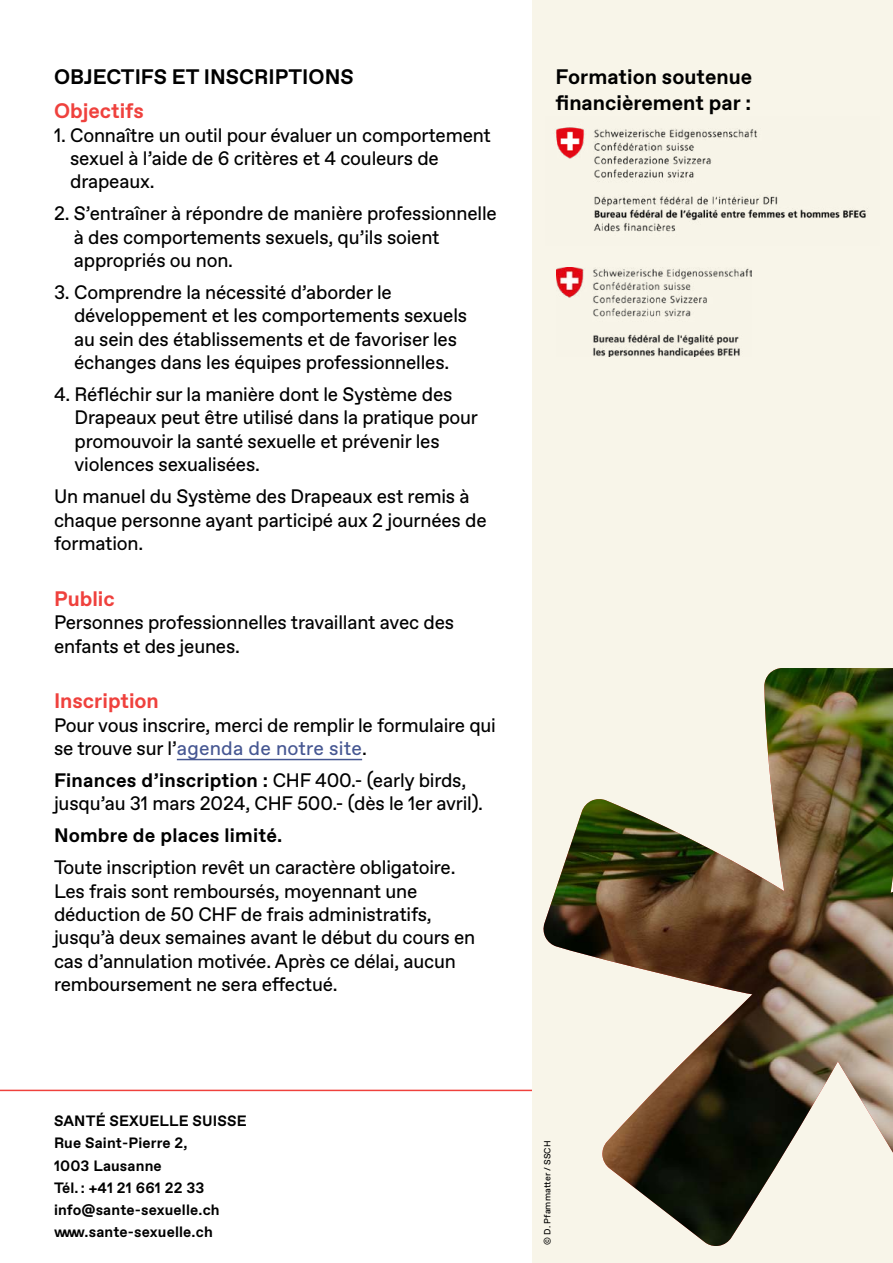
<style>
.page{position:relative;width:893px;height:1263px;background:#fff}
.page>*{position:absolute;margin:0;border:0;box-sizing:border-box;transform-origin:0 0}
.t1{font:700 21px/25.2px "ABC Favorit";color:#000}
.t2{font:700 21px "ABC Favorit";color:#ef413d}
.t3{font:19.5px/23.4px "ABC Favorit";letter-spacing:-.01em;color:#000}
.t4{font:700 19.5px "ABC Favorit";letter-spacing:.01em;color:#000}
.t5{font:700 15px/22.2px "ABC Favorit";letter-spacing:.01em;color:#000}
.t6{font:9px "ABC Favorit";letter-spacing:.01em;color:#000}
.s1{color:#465792}
.s2{font-weight:700}
</style>
<div class="page">
<hr style="left:0;top:1090px;width:556px;height:1px;background:#ef413d">
<div style="left:532px;top:0;width:361px;height:1263px;background:#f8f5e9"></div>
<hr style="left:177px;top:759px;width:185px;height:1px;background:#465792">
<img style="left:543px;top:668px;width:350px;height:578px">
<img style="left:556px;top:127px;width:312px;height:105px">
<img style="left:556px;top:268px;width:195px;height:88px">
<p class="t1" style="left:54px;top:65px;width:301px">OBJECTIFS ET INSCRIPTIONS</p>
<p class="t2" style="left:54px;top:98px;width:91px">Objectifs</p>
<p class="t3" style="left:70px;top:124px;width:422px;text-indent:-16px">1. Connaître un outil pour évaluer un comportement sexuel à l’aide de 6 critères et 4 couleurs de drapeaux.</p>
<p class="t3" style="left:74px;top:202px;width:424px;text-indent:-20px">2. S’entraîner à répondre de manière professionnelle à des comportements sexuels, qu’ils soient appropriés ou non.</p>
<p class="t3" style="left:74px;top:281px;width:395px;text-indent:-20px">3. Comprendre la nécessité d’aborder le développement et les comportements sexuels au sein des établissements et de favoriser les échanges dans les équipes professionnelles.</p>
<p class="t3" style="left:75px;top:383px;width:405px;text-indent:-21px">4. Réfléchir sur la manière dont le Système des Drapeaux peut être utilisé dans la pratique pour promouvoir la santé sexuelle et prévenir les violences sexualisées.</p>
<p class="t3" style="left:54px;top:485px;width:434px">Un manuel du Système des Drapeaux est remis à chaque personne ayant participé aux 2 journées de formation.</p>
<p class="t2" style="left:54px;top:586px;width:62px">Public</p>
<p class="t3" style="left:54px;top:611px;width:402px">Personnes professionnelles travaillant avec des enfants et des jeunes.</p>
<p class="t2" style="left:54px;top:688px;width:106px">Inscription</p>
<p class="t3" style="left:54px;top:714px;width:443px">Pour vous inscrire, merci de remplir le formulaire qui se trouve sur l’<span class="s1">agenda de notre site</span>.</p>
<p class="t3" style="left:54px;top:769px;width:431px"><span class="s2">Finances d’inscription :</span> CHF 400.- (early birds, jusqu’au 31 mars 2024, CHF 500.- (dès le 1er avril).</p>
<p class="t4" style="left:54px;top:824px;width:230px">Nombre de places limité.</p>
<p class="t3" style="left:54px;top:856px;width:423px">Toute inscription revêt un caractère obligatoire.<br>Les frais sont remboursés, moyennant une déduction de 50 CHF de frais administratifs, jusqu’à deux semaines avant le début du cours en cas d’annulation motivée. Après ce délai, aucun remboursement ne sera effectué.</p>
<p class="t1" style="left:556px;top:65px;width:198px">Formation soutenue financièrement par :</p>
<p class="t5" style="left:54px;top:1110px;width:194px">SANTÉ SEXUELLE SUISSE<br>Rue Saint-Pierre 2,<br>1003 Lausanne<br>Tél. : +41 21 661 22 33 info@sante-sexuelle.ch www.sante-sexuelle.ch</p>
<p class="t6" style="left:542px;top:1245px;width:106px;rotate:-90deg">© D. Pfammatter / SSCH</p>
</div>
